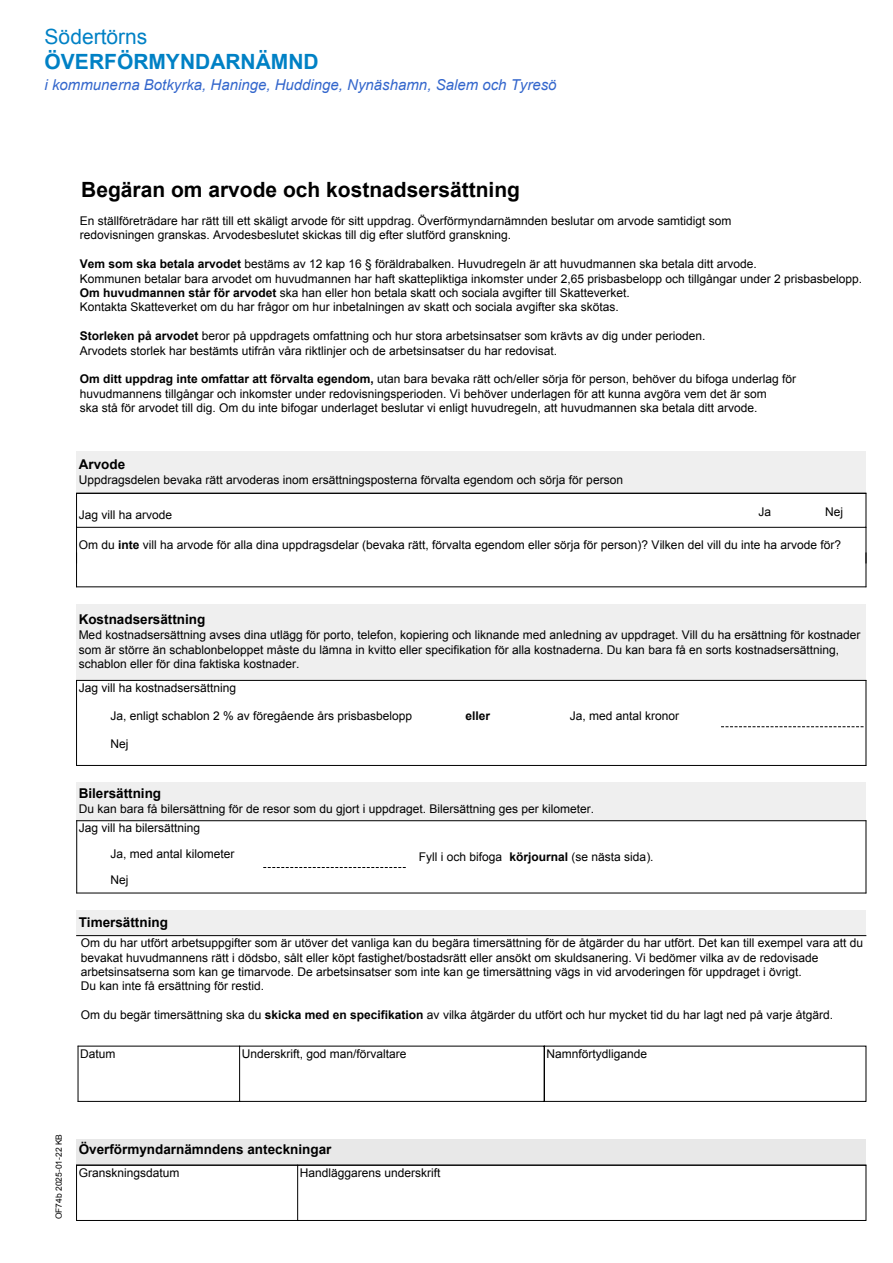
<style>
.page{position:relative;width:893px;height:1263px;background:#fff}
.page>*{position:absolute;margin:0;border:0;box-sizing:border-box;transform-origin:0 0}
.t1{font:700 21px "Arial";color:#000}
.t2{font:700 21px "Arial";color:#0081c5}
.t3{font:21px "Arial";color:#0081c5}
.t4{font:italic 15px "Arial";color:#36c}
.t5{font:700 13.5px "Arial";color:#000}
.t6{font:12px/14.4px "Arial";color:#000}
.t7{font:700 12px "Arial";color:#000}
.t8{font:8.55px "Arial";color:#000}
.s1{font-weight:700}
</style>
<div class="page">
<div style="left:77px;top:604px;width:789px;height:76px;background:#efefef"></div>
<svg style="left:721px;top:726px;width:143px;height:1px"></svg>
<div style="left:77px;top:1140px;width:789px;height:25px;background:#e8e8e8"></div>
<div style="left:77px;top:910px;width:789px;height:26px;background:#efefef"></div>
<hr style="left:76px;top:935px;width:790px;height:1px;background:#000">
<svg style="left:263px;top:867px;width:143px;height:1px"></svg>
<div style="left:77px;top:782px;width:789px;height:39px;background:#efefef"></div>
<hr style="left:76px;top:820px;width:1px;height:73px;background:#000">
<hr style="left:866px;top:820px;width:1px;height:73px;background:#000">
<hr style="left:76px;top:893px;width:790px;height:1px;background:#000">
<hr style="left:76px;top:820px;width:790px;height:1px;background:#000">
<hr style="left:76px;top:680px;width:1px;height:86px;background:#000">
<hr style="left:866px;top:680px;width:1px;height:86px;background:#000">
<hr style="left:76px;top:765px;width:790px;height:1px;background:#000">
<hr style="left:76px;top:680px;width:790px;height:1px;background:#000">
<div style="left:77px;top:451px;width:789px;height:42px;background:#efefef"></div>
<hr style="left:866px;top:527px;width:1px;height:36px;background:#000">
<hr style="left:76px;top:527px;width:1px;height:36px;background:#000">
<hr style="left:76px;top:586px;width:790px;height:1px;background:#000">
<hr style="left:866px;top:552px;width:1px;height:35px;background:#000">
<hr style="left:76px;top:552px;width:1px;height:35px;background:#000">
<div style="left:76px;top:493px;width:790px;height:35px;border:1px solid #000"></div>
<hr style="left:78px;top:1046px;width:162px;height:1px;background:#000">
<hr style="left:78px;top:1101px;width:162px;height:1px;background:#000">
<hr style="left:78px;top:1046px;width:1px;height:56px;background:#000">
<svg style="left:239px;top:1045px;width:628px;height:57px"></svg>
<hr style="left:76px;top:1165px;width:222px;height:1px;background:#000">
<hr style="left:76px;top:1220px;width:222px;height:1px;background:#000">
<hr style="left:76px;top:1165px;width:1px;height:56px;background:#000">
<div style="left:297px;top:1165px;width:569px;height:56px;border:1px solid #000"></div>
<h1 class="t3" style="left:45px;top:23px;width:104px">Södertörns</h1>
<h1 class="t2" style="left:45px;top:48px;width:276px">ÖVERFÖRMYNDARNÄMND</h1>
<p class="t4" style="left:45px;top:75px;width:513px">i kommunerna Botkyrka, Haninge, Huddinge, Nynäshamn, Salem och Tyresö</p>
<h1 class="t1" style="left:81px;top:176px;width:440px">Begäran om arvode och kostnadsersättning</h1>
<p class="t6" style="left:80px;top:214px;width:653px">En ställföreträdare har rätt till ett skäligt arvode för sitt uppdrag. Överförmyndarnämnden beslutar om arvode samtidigt som redovisningen granskas. Arvodesbeslutet skickas till dig efter slutförd granskning.</p>
<p class="t6" style="left:80px;top:257px;width:784px"><span class="s1">Vem som ska betala arvodet</span> bestäms av 12 kap 16 § föräldrabalken. Huvudregeln är att huvudmannen ska betala ditt arvode.<br>Kommunen betalar bara arvodet om huvudmannen har haft skattepliktiga inkomster under 2,65 prisbasbelopp och tillgångar under 2 prisbasbelopp.<br><span class="s1">Om huvudmannen står för arvodet</span> ska han eller hon betala skatt och sociala avgifter till Skatteverket.<br>Kontakta Skatteverket om du har frågor om hur inbetalningen av skatt och sociala avgifter ska skötas.</p>
<p class="t6" style="left:80px;top:329px;width:627px"><span class="s1">Storleken på arvodet</span> beror på uppdragets omfattning och hur stora arbetsinsatser som krävts av dig under perioden.<br>Arvodets storlek har bestämts utifrån våra riktlinjer och de arbetsinsatser du har redovisat.</p>
<p class="t6" style="left:80px;top:372px;width:718px"><span class="s1">Om ditt uppdrag inte omfattar att förvalta egendom,</span> utan bara bevaka rätt och/eller sörja för person, behöver du bifoga underlag för huvudmannens tillgångar och inkomster under redovisningsperioden. Vi behöver underlagen för att kunna avgöra vem det är som<br>ska stå för arvodet till dig. Om du inte bifogar underlaget beslutar vi enligt huvudregeln, att huvudmannen ska betala ditt arvode.</p>
<p class="t5" style="left:79px;top:455px;width:48px">Arvode</p>
<p class="t6" style="left:79px;top:472px;width:546px">Uppdragsdelen bevaka rätt arvoderas inom ersättningsposterna förvalta egendom och sörja för person</p>
<p class="t6" style="left:79px;top:508px;width:95px">Jag vill ha arvode</p>
<p class="t6" style="left:825px;top:505px;width:19px">Nej</p>
<p class="t6" style="left:79px;top:537px;width:764px">Om du <span class="s1">inte</span> vill ha arvode för alla dina uppdragsdelar (bevaka rätt, förvalta egendom eller sörja för person)? Vilken del vill du inte ha arvode för?</p>
<p class="t6" style="left:758px;top:505px;width:14px">Ja</p>
<p class="t5" style="left:79px;top:611px;width:128px">Kostnadsersättning</p>
<p class="t6" style="left:79px;top:628px;width:783px">Med kostnadsersättning avses dina utlägg för porto, telefon, kopiering och liknande med anledning av uppdraget. Vill du ha ersättning för kostnader som är större än schablonbeloppet måste du lämna in kvitto eller specifikation för alla kostnaderna. Du kan bara få en sorts kostnadsersättning, schablon eller för dina faktiska kostnader.</p>
<p class="t6" style="left:79px;top:681px;width:159px">Jag vill ha kostnadsersättning</p>
<p class="t6" style="left:111px;top:709px;width:303px">Ja, enligt schablon 2 % av föregående års prisbasbelopp</p>
<p class="t7" style="left:465px;top:708px;width:26px">eller</p>
<p class="t6" style="left:570px;top:709px;width:111px">Ja, med antal kronor</p>
<p class="t6" style="left:111px;top:736px;width:19px">Nej</p>
<p class="t5" style="left:79px;top:784px;width:84px">Bilersättning</p>
<p class="t6" style="left:79px;top:799px;width:517px;line-height:19.2px">Du kan bara få bilersättning för de resor som du gjort i uppdraget. Bilersättning ges per kilometer.<br>Jag vill ha bilersättning</p>
<p class="t6" style="left:111px;top:847px;width:126px">Ja, med antal kilometer</p>
<p class="t6" style="left:419px;top:850px;width:236px">Fyll i och bifoga <span class="s1">körjournal</span> (se nästa sida).</p>
<p class="t6" style="left:111px;top:872px;width:19px">Nej</p>
<p class="t5" style="left:79px;top:913px;width:91px">Timersättning</p>
<p class="t6" style="left:81px;top:936px;width:784px">Om du har utfört arbetsuppgifter som är utöver det vanliga kan du begära timersättning för de åtgärder du har utfört. Det kan till exempel vara att du bevakat huvudmannens rätt i dödsbo, sålt eller köpt fastighet/bostadsrätt eller ansökt om skuldsanering. Vi bedömer vilka av de redovisade arbetsinsatserna som kan ge timarvode. De arbetsinsatser som inte kan ge timersättning vägs in vid arvoderingen för uppdraget i övrigt.<br>Du kan inte få ersättning för restid.</p>
<p class="t6" style="left:81px;top:1008px;width:754px">Om du begär timersättning ska du <span class="s1">skicka med en specifikation</span> av vilka åtgärder du utfört och hur mycket tid du har lagt ned på varje åtgärd.</p>
<p class="t6" style="left:80px;top:1046px;width:37px">Datum</p>
<p class="t6" style="left:242px;top:1046px;width:166px">Underskrift, god man/förvaltare</p>
<p class="t6" style="left:546px;top:1046px;width:102px">Namnförtydligande</p>
<p class="t8" style="left:53px;top:1219px;width:87px;rotate:-90deg">OF74b 2025-01-22 KB</p>
<p class="t5" style="left:79px;top:1140px;width:254px">Överförmyndarnämndens anteckningar</p>
<p class="t6" style="left:79px;top:1165px;width:102px">Granskningsdatum</p>
<p class="t6" style="left:300px;top:1165px;width:142px">Handläggarens underskrift</p>
</div>
